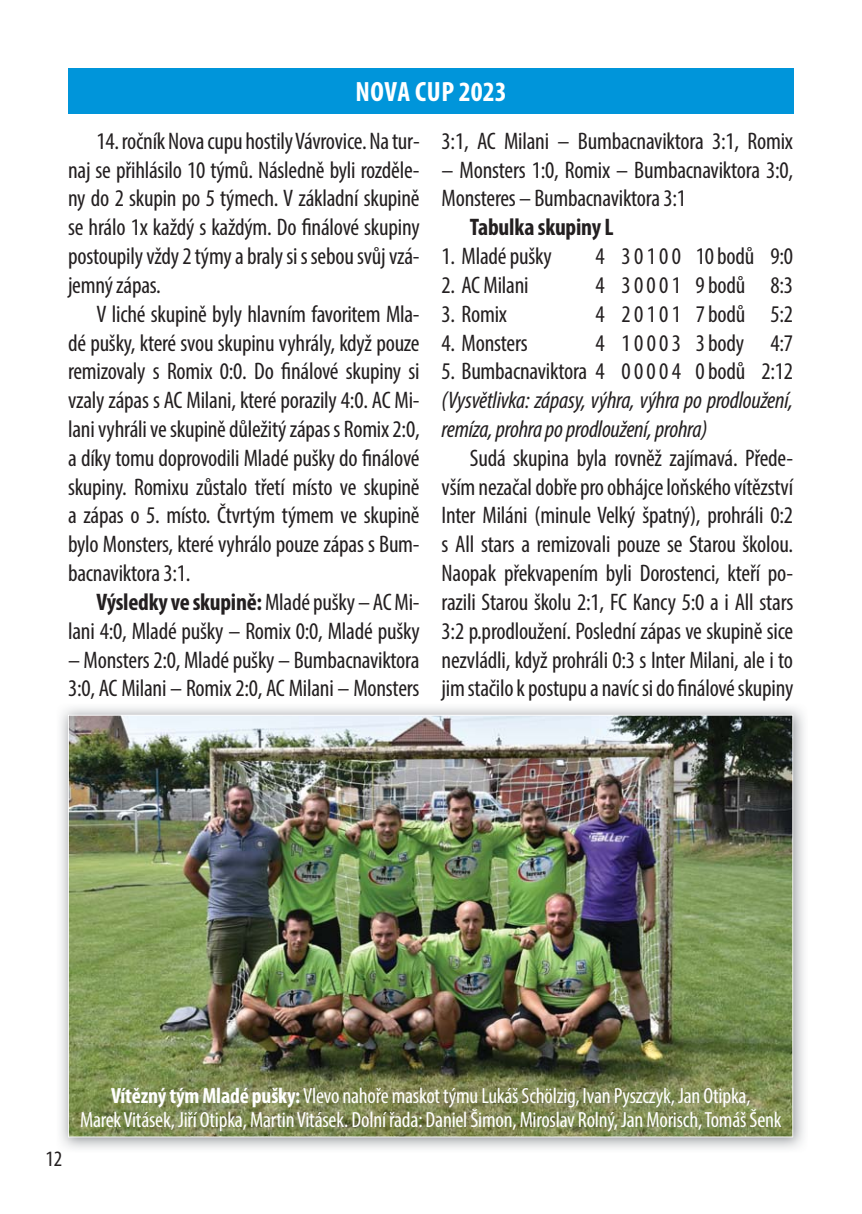
<style>
.page{position:relative;width:862px;height:1214px;background:#fff}
.page>*{position:absolute;margin:0;border:0;box-sizing:border-box;transform-origin:0 0}
.t1{font:700 condensed 28px "Myriad Pro";letter-spacing:.01em;color:#fff}
.t2{font:condensed 24px/28.8px "Myriad Pro";letter-spacing:-.01em;color:#231f20;text-align:justify}
.t3{font:italic condensed 24px/28.8px "Myriad Pro";letter-spacing:-.01em;color:#231f20}
.t4{font:700 condensed 24px "Myriad Pro";letter-spacing:-.01em;color:#231f20}
.t5{font:condensed 22px/24px "Myriad Pro";letter-spacing:-.01em;color:#fff;text-align:center}
.t6{font:condensed 22px "Myriad Pro";color:#231f20}
.s1{font-weight:700}
</style>
<div class="page">
<div style="left:68px;top:68px;width:726px;height:45px;background:#0095da"></div>
<img style="left:68px;top:714px;width:725px;height:423px">
<p class="t1" style="left:355px;top:75px;width:153px">NOVA CUP 2023</p>
<p class="t2" style="left:68px;top:129px;width:353px;text-indent:28px">14. ročník Nova cupu hostily Vávrovice. Na tur&shy;naj se přihlásilo 10 týmů. Následně byli rozděle&shy;ny do 2 skupin po 5 týmech. V základní skupině se hrálo 1x každý s každým. Do finálové skupiny postoupily vždy 2 týmy a braly si s sebou svůj vzá&shy;jemný zápas.</p>
<p class="t2" style="left:68px;top:302px;width:353px;text-indent:28px">V liché skupině byly hlavním favoritem Mla&shy;dé pušky, které svou skupinu vyhrály, když pouze remizovaly s Romix 0:0. Do finálové skupiny si vzaly zápas s AC Milani, které porazily 4:0. AC Mi&shy;lani vyhráli ve skupině důležitý zápas s Romix 2:0, a díky tomu doprovodili Mladé pušky do finálové skupiny. Romixu zůstalo třetí místo ve skupině a zápas o 5. místo. Čtvrtým týmem ve skupině bylo Monsters, které vyhrálo pouze zápas s Bum&shy;bacnaviktora 3:1.</p>
<p class="t2" style="left:68px;top:590px;width:353px;text-align:right"><span class="s1">Výsledky ve skupině:</span> Mladé pušky – AC Mi&shy;lani 4:0, Mladé pušky – Romix 0:0, Mladé pušky</p>
<p class="t2" style="left:68px;top:647px;width:353px">– Monsters 2:0, Mladé pušky – Bumbacnaviktora<br>3:0, AC Milani – Romix 2:0, AC Milani – Monsters</p>
<p class="t2" style="left:441px;top:129px;width:353px">3:1, AC Milani – Bumbacnaviktora 3:1, Romix</p>
<p class="t2" style="left:441px;top:158px;width:353px">– Monsters 1:0, Romix – Bumbacnaviktora 3:0,<br>Monsteres – Bumbacnaviktora 3:1</p>
<p class="t4" style="left:470px;top:213px;width:145px">Tabulka skupiny L</p>
<p class="t2" style="left:441px;top:244px;width:112px">1. Mladé pušky</p>
<p class="t2" style="left:595px;top:244px;width:199px">4 3 0 1 0 0 10 bodů 9:0</p>
<p class="t2" style="left:441px;top:273px;width:88px">2. AC Milani</p>
<p class="t2" style="left:595px;top:273px;width:199px">4 3 0 0 0 1 9 bodů 8:3</p>
<p class="t2" style="left:441px;top:302px;width:67px">3. Romix</p>
<p class="t2" style="left:595px;top:302px;width:199px">4 2 0 1 0 1 7 bodů 5:2</p>
<p class="t2" style="left:441px;top:330px;width:88px">4. Monsters</p>
<p class="t2" style="left:595px;top:330px;width:199px">4 1 0 0 0 3 3 body 4:7</p>
<p class="t2" style="left:441px;top:359px;width:353px">5. Bumbacnaviktora 4 0 0 0 0 4 0 bodů 2:12</p>
<p class="t3" style="left:441px;top:385px;width:353px">(Vysvětlivka: zápasy, výhra, výhra po prodloužení, remíza, prohra po prodloužení, prohra)</p>
<p class="t2" style="left:441px;top:446px;width:353px;text-indent:28px">Sudá skupina byla rovněž zajímavá. Přede&shy;vším nezačal dobře pro obhájce loňského vítězství Inter Miláni (minule Velký špatný), prohráli 0:2 s All stars a remizovali pouze se Starou školou.<br>Naopak překvapením byli Dorostenci, kteří po&shy;razili Starou školu 2:1, FC Kancy 5:0 a i All stars 3:2 p.prodloužení. Poslední zápas ve skupině sice nezvládli, když prohráli 0:3 s Inter Milani, ale i to jim stačilo k postupu a navíc si do finálové skupiny</p>
<p class="t6" style="left:45px;top:1150px;width:18px">12</p>
<p class="t5" style="left:80px;top:1085px;width:703px"><span class="s1">Vítězný tým Mladé pušky:</span> Vlevo nahoře maskot týmu Lukáš Schölzig, Ivan Pyszczyk, Jan Otipka,<br>Marek Vitásek, Jiří Otipka, Martin Vitásek. Dolní řada: Daniel Šimon, Miroslav Rolný, Jan Morisch, Tomáš Šenk</p>
</div>
